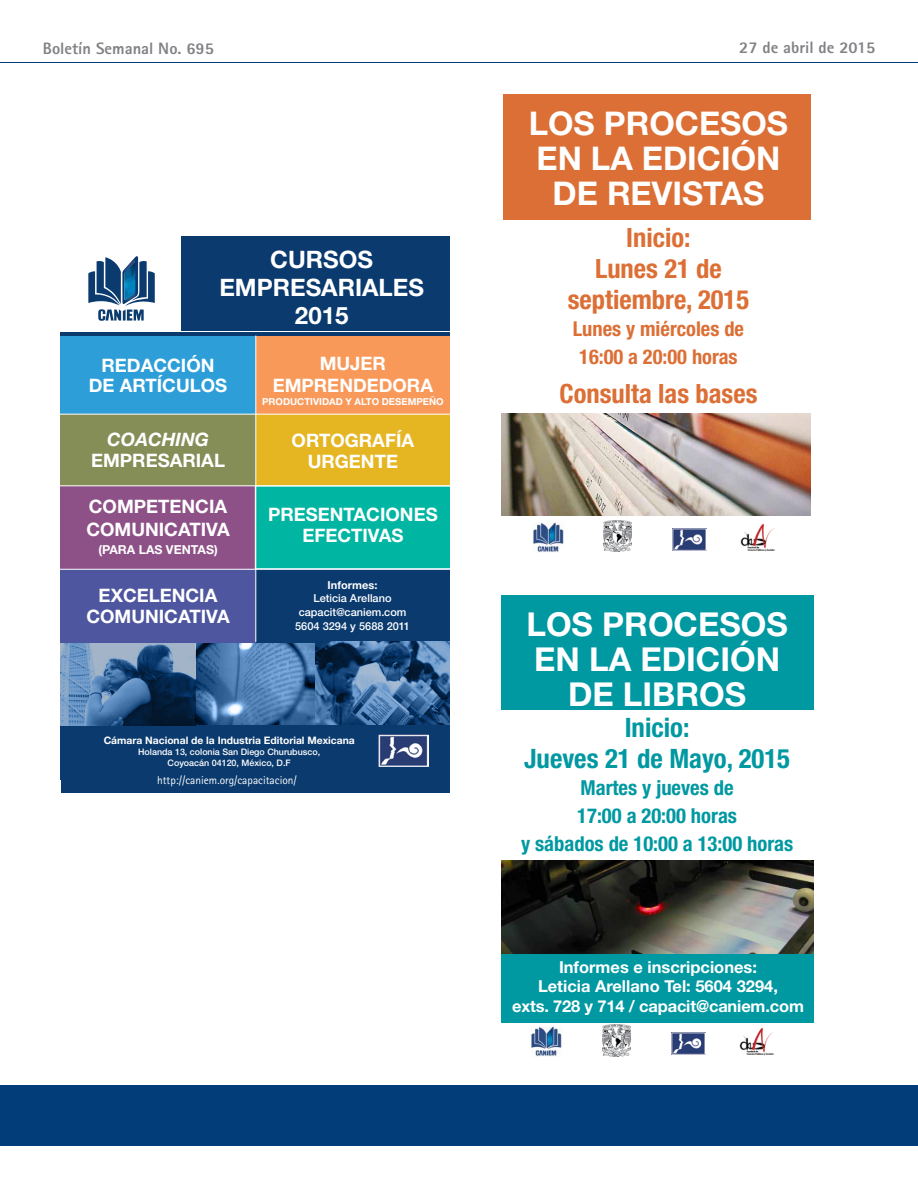
<style>
.page{position:relative;width:918px;height:1188px;background:#fff}
.page>*{position:absolute;margin:0;border:0;box-sizing:border-box;transform-origin:0 0}
.t1{font:700 33px/35px "Helvetica Neue LT Std";color:#fff;text-align:center}
.t2{font:700 32.7px/34.7px "Helvetica Neue LT Std";color:#fff;text-align:center}
.t3{font:700 condensed 26.85px/30.9px "Helvetica Neue LT Std";color:#0098a1;text-align:center}
.t4{font:700 condensed 26.55px/30.6px "Helvetica Neue LT Std";color:#dc6f35;text-align:center}
.t5{font:700 24px/28.2px "Helvetica Neue LT Std";color:#fff;text-align:center}
.t6{font:700 condensed 20.55px/27.8px "Helvetica Neue LT Std";color:#0098a1;text-align:center}
.t7{font:700 condensed 20.4px/27.6px "Helvetica Neue LT Std";color:#dc6f35;text-align:center}
.t8{font:700 18.6px/20.5px "Helvetica Neue LT Std";color:#fff;text-align:center}
.t9{font:italic 700 18.6px "Helvetica Neue LT Std";color:#fff}
.t10{font:700 16.5px/19.5px "Helvetica Neue LT Std";color:#fff;text-align:center}
.t11{font:800 16.5px "Rotis Sans Serif";color:#808285}
.t12{font:700 12.3px "Helvetica Neue LT Std";color:#fff}
.t13{font:11.4px "Rotis Sans Serif";color:#fff}
.t14{font:500 10.95px/13.8px "Helvetica Neue LT Std";color:#fff;text-align:center}
.t15{font:700 10.95px "Helvetica Neue LT Std";letter-spacing:.005em;color:#fff}
.t16{font:700 10.35px "Helvetica Neue LT Std";color:#fff}
.t17{font:700 9.6px "Helvetica Neue LT Std";color:#fff}
.t18{font:500 9px/10.9px "Helvetica Neue LT Std";color:#fff;text-align:center}
</style>
<div class="page">
<hr style="left:0;top:62px;width:918px;height:1px;background:#033d79">
<div style="left:0;top:1085px;width:918px;height:61px;background:#033d79"></div>
<img style="left:533px;top:523px;width:31px;height:29px">
<img style="left:673px;top:528px;width:34px;height:22px">
<img style="left:740px;top:524px;width:35px;height:27px">
<img style="left:604px;top:520px;width:28px;height:32px">
<div style="left:504px;top:95px;width:307px;height:125px;background:#dc6f35"></div>
<img style="left:502px;top:414px;width:309px;height:102px">
<div style="left:501px;top:953px;width:312px;height:70px;background:#0098a1"></div>
<img style="left:530px;top:1027px;width:32px;height:30px">
<img style="left:672px;top:1032px;width:34px;height:23px">
<img style="left:739px;top:1028px;width:35px;height:28px">
<img style="left:602px;top:1024px;width:28px;height:32px">
<div style="left:501px;top:595px;width:312px;height:115px;background:#0098a1"></div>
<img style="left:501px;top:861px;width:312px;height:92px">
<div style="left:255px;top:569px;width:195px;height:83px;background:#0a3a6e"></div>
<div style="left:256px;top:414px;width:194px;height:72px;background:#e5b622"></div>
<div style="left:256px;top:336px;width:193px;height:78px;background:#f8995a"></div>
<div style="left:61px;top:569px;width:195px;height:74px;background:#4e569f"></div>
<div style="left:61px;top:486px;width:194px;height:83px;background:#8d5187"></div>
<div style="left:61px;top:414px;width:195px;height:72px;background:#868e58"></div>
<div style="left:61px;top:336px;width:195px;height:78px;background:#2d9ed8"></div>
<div style="left:255px;top:487px;width:195px;height:82px;background:#00b6a3"></div>
<div style="left:182px;top:236px;width:268px;height:95px;background:#0a3a6e"></div>
<svg style="left:88px;top:256px;width:67px;height:65px"></svg>
<img style="left:124px;top:262px;width:11px;height:38px">
<div style="left:61px;top:725px;width:389px;height:55px;background:#0a3a6e"></div>
<img style="left:61px;top:642px;width:389px;height:84px">
<img style="left:379px;top:734px;width:49px;height:32px">
<hr style="left:61px;top:332px;width:389px;height:4px;background:#0a3a6e">
<hr style="left:61px;top:414px;width:389px;height:1px;background:#fff">
<hr style="left:61px;top:569px;width:389px;height:1px;background:#fff">
<hr style="left:256px;top:336px;width:1px;height:306px;background:#fff">
<hr style="left:61px;top:486px;width:389px;height:1px;background:#fff">
<div style="left:61px;top:776px;width:389px;height:17px;background:#0a3a6e"></div>
<p class="t11" style="left:43px;top:38px;width:173px">Boletín Semanal No. 695</p>
<p class="t11" style="left:739px;top:37px;width:138px">27 de abril de 2015</p>
<p class="t5" style="left:219px;top:244px;width:206px">CURSOS<br>EMPRESARIALES<br>2015</p>
<p class="t8" style="left:89px;top:354px;width:140px">REDACCIÓN<br>DE ARTÍCULOS</p>
<p class="t8" style="left:273px;top:351px;width:162px;line-height:22.6px">MUJER<br>EMPRENDEDORA</p>
<p class="t17" style="left:262px;top:395px;width:183px">PRODUCTIVIDAD Y ALTO DESEMPEÑO</p>
<p class="t8" style="left:292px;top:430px;width:124px">ORTOGRAFÍA<br>URGENTE</p>
<p class="t8" style="left:268px;top:504px;width:171px">PRESENTACIONES<br>EFECTIVAS</p>
<p class="t9" style="left:107px;top:428px;width:103px">COACHING</p>
<p class="t8" style="left:91px;top:450px;width:135px">EMPRESARIAL</p>
<p class="t8" style="left:86px;top:495px;width:145px;line-height:22.6px;text-align:left">COMPETENCIA<br>COMUNICATIVA</p>
<p class="t12" style="left:98px;top:542px;width:121px">(PARA LAS VENTAS)</p>
<p class="t8" style="left:86px;top:585px;width:145px">EXCELENCIA<br>COMUNICATIVA</p>
<p class="t15" style="left:328px;top:578px;width:51px">Informes:</p>
<p class="t14" style="left:295px;top:591px;width:116px">Leticia Arellano capacit@caniem.com<br>5604 3294 y 5688 2011</p>
<p class="t16" style="left:104px;top:734px;width:253px">Cámara Nacional de la Industria Editorial Mexicana</p>
<p class="t18" style="left:138px;top:747px;width:184px">Holanda 13, colonia San Diego Churubusco,<br>Coyoacán 04120, México, D.F</p>
<p class="t13" style="left:157px;top:773px;width:141px">http://caniem.org/capacitacion/</p>
<h2 class="t2" style="left:529px;top:105px;width:261px">LOS PROCESOS<br>EN LA EDICIÓN<br>DE REVISTAS</h2>
<h3 class="t4" style="left:568px;top:222px;width:183px">Inicio:<br>Lunes 21 de septiembre, 2015</h3>
<p class="t7" style="left:573px;top:315px;width:173px">Lunes y miércoles de<br>16:00 a 20:00 horas</p>
<h3 class="t4" style="left:559px;top:377px;width:200px">Consulta las bases</h3>
<h1 class="t1" style="left:526px;top:606px;width:263px">LOS PROCESOS<br>EN LA EDICIÓN<br>DE LIBROS</h1>
<h3 class="t3" style="left:524px;top:711px;width:267px">Inicio:<br>Jueves 21 de Mayo, 2015</h3>
<p class="t6" style="left:521px;top:774px;width:274px">Martes y jueves de<br>17:00 a 20:00 horas<br>y sábados de 10:00 a 13:00 horas</p>
<p class="t10" style="left:512px;top:957px;width:293px">Informes e inscripciones:<br>Leticia Arellano Tel: 5604 3294,<br>exts. 728 y 714 / capacit@caniem.com</p>
</div>
